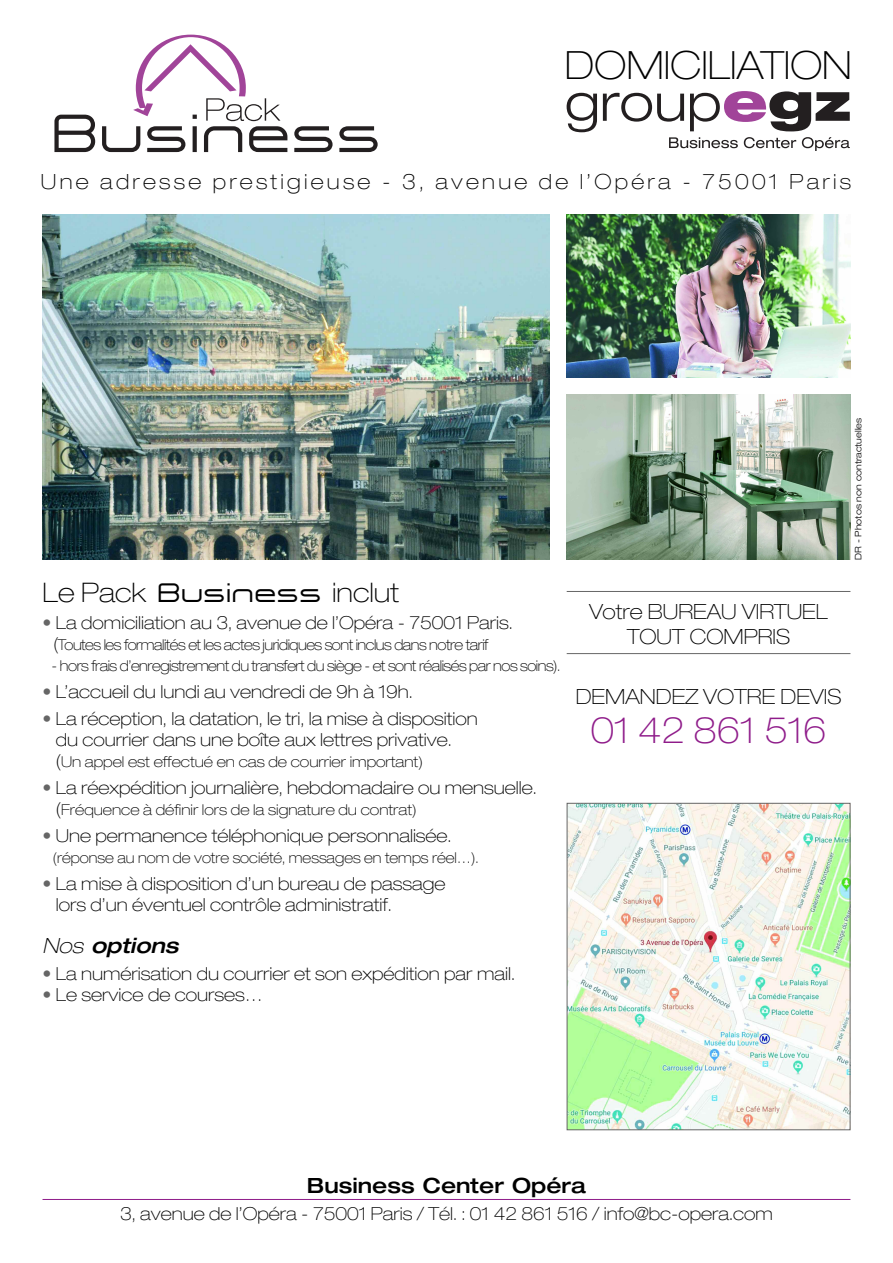
<style>
.page{position:relative;width:893px;height:1263px;background:#fff}
.page>*{position:absolute;margin:0;border:0;box-sizing:border-box;transform-origin:0 0}
.t1{font:100 expanded 39px "Helvetica Neue";color:#000}
.t2{font:100 expanded 36px "Helvetica Neue";color:#8f1c8a}
.t3{font:100 expanded 27px "Helvetica Neue";color:#000}
.t4{font:100 expanded 21px "Helvetica Neue";letter-spacing:.155em;color:#000}
.t5{font:100 expanded 21px/25.8px "Helvetica Neue";color:#000;text-align:center}
.t6{font:500 expanded 21px "Helvetica Neue";color:#000}
.t7{font:italic 500 expanded 21px "Helvetica Neue";color:#000}
.t8{font:100 expanded 18px/21px "Helvetica Neue";color:#000}
.t9{font:100 expanded 15px "Helvetica Neue";letter-spacing:-.03em;color:#000;scale:.95 1}
.t10{font:100 expanded 15px "Helvetica Neue";color:#000}
.t11{font:100 expanded 15px "Helvetica Neue";color:#000;scale:.95 1}
.t12{font:300 expanded 9px "Helvetica Neue";color:#000}
.s1{font-family:"aspace";font-weight:400;font-stretch:normal}
.s2{color:#666}
.s3{font-size:18px}
.s4{font-weight:100}
</style>
<div class="page">
<svg style="left:54px;top:115px;width:41px;height:37px"></svg>
<svg style="left:294px;top:126px;width:39px;height:26px"></svg>
<svg style="left:339px;top:126px;width:39px;height:26px"></svg>
<svg style="left:102px;top:34px;width:185px;height:118px"></svg>
<img style="left:43px;top:214px;width:507px;height:345px">
<img style="left:567px;top:214px;width:283px;height:163px">
<img style="left:567px;top:394px;width:283px;height:165px">
<img style="left:569px;top:805px;width:279px;height:323px">
<div style="left:567px;top:803px;width:283px;height:327px;border:1px solid #666"></div>
<hr style="left:43px;top:1199px;width:807px;height:1px;background:#8f1c8a">
<hr style="left:567px;top:591px;width:283px;height:1px;background:#666">
<hr style="left:567px;top:653px;width:283px;height:1px;background:#666">
<svg style="left:567px;top:93px;width:30px;height:39px"></svg>
<svg style="left:603px;top:93px;width:81px;height:29px"></svg>
<svg style="left:690px;top:91px;width:160px;height:40px"></svg>
<svg style="left:669px;top:137px;width:69px;height:11px"></svg>
<svg style="left:744px;top:137px;width:52px;height:11px"></svg>
<svg style="left:802px;top:137px;width:48px;height:14px"></svg>
<h1 class="t1" style="left:565px;top:52px;width:288px">DOMICILIATION</h1>
<p class="t4" style="left:41px;top:174px;width:812px">Une adresse prestigieuse - 3, avenue de l’Opéra - 75001 Paris</p>
<h3 class="t3" style="left:43px;top:583px;width:358px">Le Pack <span class="s1">Business</span> inclut</h3>
<p class="t8" style="left:43px;top:614px;width:472px"><span class="s2">•</span> La domiciliation au 3, avenue de l’Opéra - 75001 Paris.</p>
<p class="t9" style="left:53px;top:639px;width:460px"><span class="s3">(</span>Toutes les formalités et les actes juridiques sont inclus dans notre tarif</p>
<p class="t9" style="left:52px;top:660px;width:537px">- hors frais d’enregistrement du transfert du siège - et sont réalisés par nos soins).</p>
<p class="t8" style="left:43px;top:683px;width:372px"><span class="s2">•</span> L’accueil du lundi au vendredi de 9h à 19h.</p>
<p class="t8" style="left:56px;top:710px;width:423px;text-indent:-13px"><span class="s2">•</span> La réception, la datation, le tri, la mise à disposition du courrier dans une boîte aux lettres privative.</p>
<p class="t10" style="left:56px;top:756px;width:369px"><span class="s3">(</span>Un appel est effectué en cas de courrier important)</p>
<p class="t8" style="left:43px;top:779px;width:496px"><span class="s2">•</span> La réexpédition journalière, hebdomadaire ou mensuelle.</p>
<p class="t10" style="left:56px;top:804px;width:362px"><span class="s3">(</span>Fréquence à définir lors de la signature du contrat)</p>
<p class="t8" style="left:43px;top:827px;width:411px"><span class="s2">•</span> Une permanence téléphonique personnalisée.</p>
<p class="t11" style="left:53px;top:852px;width:449px">(réponse au nom de votre société, messages en temps réel…).</p>
<p class="t8" style="left:56px;top:875px;width:391px;text-indent:-13px"><span class="s2">•</span> La mise à disposition d’un bureau de passage lors d’un éventuel contrôle administratif.</p>
<p class="t7" style="left:43px;top:938px;width:138px"><span class="s4">Nos</span> options</p>
<p class="t8" style="left:43px;top:965px;width:474px"><span class="s2">•</span> La numérisation du courrier et son expédition par mail.</p>
<p class="t8" style="left:43px;top:986px;width:222px"><span class="s2">•</span> Le service de courses…</p>
<p class="t12" style="left:855px;top:560px;width:143px;rotate:-90deg">DR - Photos non contractuelles</p>
<p class="t5" style="left:589px;top:600px;width:240px">Votre BUREAU VIRTUEL<br>TOUT COMPRIS</p>
<p class="t5" style="left:576px;top:685px;width:267px">DEMANDEZ VOTRE DEVIS</p>
<h2 class="t2" style="left:591px;top:717px;width:237px">01 42 861 516</h2>
<p class="t6" style="left:307px;top:1178px;width:281px">Business Center Opéra</p>
<p class="t8" style="left:120px;top:1204px;width:654px">3, avenue de l’Opéra - 75001 Paris / Tél. : 01 42 861 516 / info@bc-opera.com</p>
</div>
